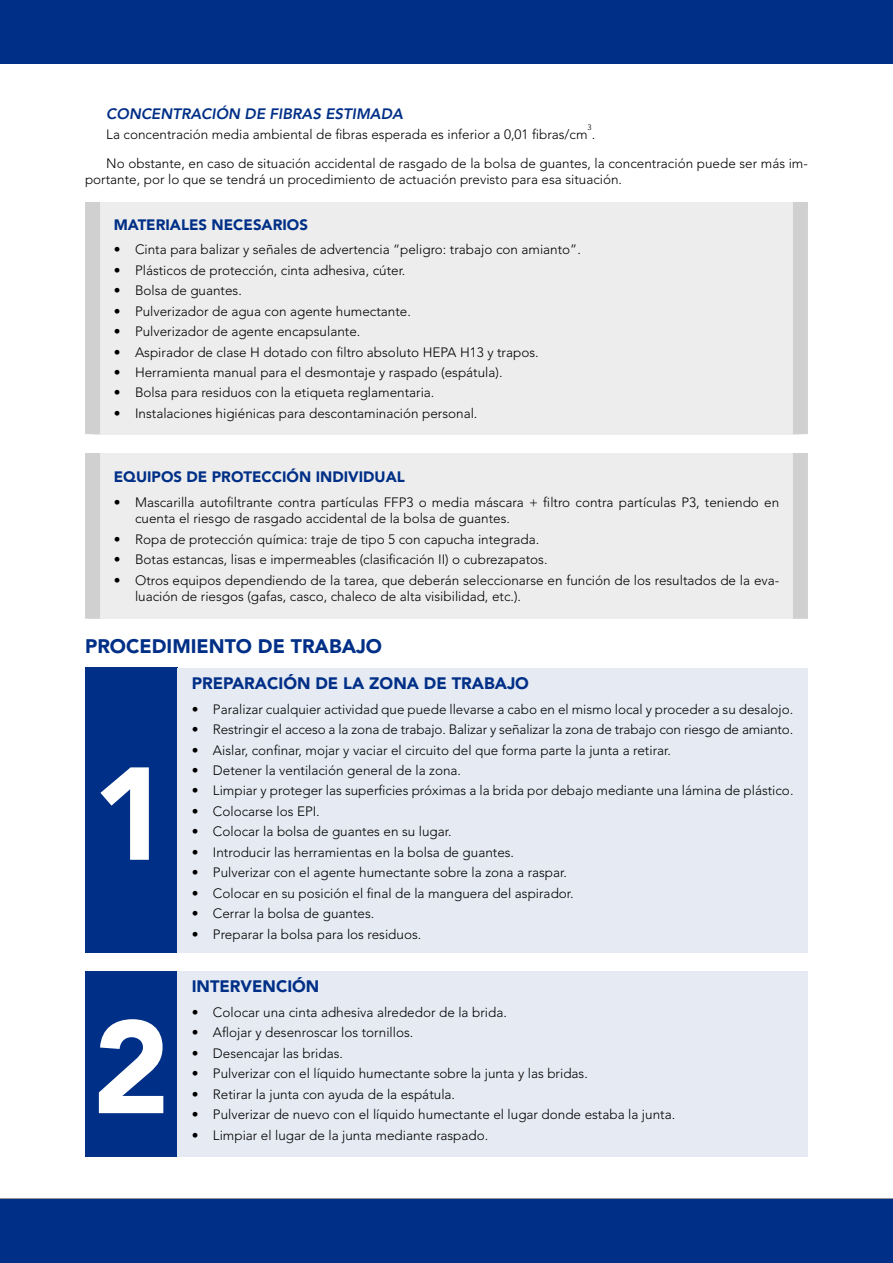
<style>
.page{position:relative;width:893px;height:1263px;background:#fff}
.page>*{position:absolute;margin:0;border:0;box-sizing:border-box;transform-origin:0 0}
.t1{font:900 130.5px "Avenir LT Std";color:#fff}
.t2{font:900 19.5px "Avenir LT Std";color:#002f87}
.t3{font:900 16.5px "Avenir LT Std";color:#002f87}
.t4{font:900 15px "Avenir LT Std";color:#002f87}
.t5{font:italic 800 15px "Avenir LT Std";color:#002f87}
.t6{font:300 13.5px/20.4px "Avenir LT Std";color:#000}
.t7{font:300 7.8px "Avenir LT Std";color:#000}
</style>
<div class="page">
<div style="left:0;top:1199px;width:893px;height:64px;background:#002f87"></div>
<div style="left:0;top:0;width:893px;height:63px;background:#002f87"></div>
<div style="left:85px;top:668px;width:92px;height:285px;background:#002f87"></div>
<div style="left:177px;top:668px;width:631px;height:29px;background:#e6eaf3"></div>
<div style="left:177px;top:697px;width:631px;height:256px;background:#e6eaf3"></div>
<div style="left:93px;top:202px;width:707px;height:232px;background:#ededed"></div>
<div style="left:85px;top:202px;width:15px;height:232px;background:#d0d0d0"></div>
<div style="left:793px;top:202px;width:15px;height:232px;background:#d0d0d0"></div>
<div style="left:93px;top:453px;width:707px;height:166px;background:#ededed"></div>
<div style="left:85px;top:453px;width:15px;height:166px;background:#d0d0d0"></div>
<div style="left:793px;top:453px;width:15px;height:166px;background:#d0d0d0"></div>
<div style="left:85px;top:971px;width:92px;height:186px;background:#002f87"></div>
<div style="left:177px;top:971px;width:631px;height:30px;background:#e6eaf3"></div>
<div style="left:177px;top:1001px;width:631px;height:156px;background:#e6eaf3"></div>
<p class="t5" style="left:106px;top:105px;width:298px">CONCENTRACIÓN DE FIBRAS ESTIMADA</p>
<p class="t6" style="left:106px;top:124px;width:490px">La concentración media ambiental de fibras esperada es inferior a 0,01 fibras/cm .</p>
<p class="t7" style="left:588px;top:123px;width:6px">3</p>
<p class="t6" style="left:85px;top:155px;width:724px;line-height:16.2px;text-indent:21px">No obstante, en caso de situación accidental de rasgado de la bolsa de guantes, la concentración puede ser más im&shy;portante, por lo que se tendrá un procedimiento de actuación previsto para esa situación.</p>
<p class="t4" style="left:114px;top:215px;width:196px">MATERIALES NECESARIOS</p>
<p class="t6" style="left:114px;top:239px;width:468px">• Cinta para balizar y señales de advertencia “peligro: trabajo con amianto”.</p>
<p class="t6" style="left:114px;top:260px;width:293px">• Plásticos de protección, cinta adhesiva, cúter.</p>
<p class="t6" style="left:114px;top:280px;width:130px">• Bolsa de guantes.</p>
<p class="t6" style="left:114px;top:301px;width:299px">• Pulverizador de agua con agente humectante.</p>
<p class="t6" style="left:114px;top:321px;width:248px">• Pulverizador de agente encapsulante.</p>
<p class="t6" style="left:114px;top:342px;width:426px">• Aspirador de clase H dotado con filtro absoluto HEPA H13 y trapos.</p>
<p class="t6" style="left:114px;top:362px;width:390px">• Herramienta manual para el desmontaje y raspado (espátula).</p>
<p class="t6" style="left:114px;top:383px;width:322px">• Bolsa para residuos con la etiqueta reglamentaria.</p>
<p class="t6" style="left:114px;top:403px;width:365px">• Instalaciones higiénicas para descontaminación personal.</p>
<p class="t4" style="left:114px;top:468px;width:293px">EQUIPOS DE PROTECCIÓN INDIVIDUAL</p>
<p class="t6" style="left:135px;top:494px;width:646px;line-height:16.2px;text-indent:-21px">• Mascarilla autofiltrante contra partículas FFP3 o media máscara + filtro contra partículas P3, teniendo en cuenta el riesgo de rasgado accidental de la bolsa de guantes.</p>
<p class="t6" style="left:114px;top:529px;width:427px">• Ropa de protección química: traje de tipo 5 con capucha integrada.</p>
<p class="t6" style="left:114px;top:549px;width:435px">• Botas estancas, lisas e impermeables (clasificación II) o cubrezapatos.</p>
<p class="t6" style="left:135px;top:572px;width:646px;line-height:16.2px;text-indent:-21px">• Otros equipos dependiendo de la tarea, que deberán seleccionarse en función de los resultados de la eva&shy;luación de riesgos (gafas, casco, chaleco de alta visibilidad, etc.).</p>
<p class="t2" style="left:85px;top:634px;width:299px">PROCEDIMIENTO DE TRABAJO</p>
<p class="t3" style="left:192px;top:673px;width:339px">PREPARACIÓN DE LA ZONA DE TRABAJO</p>
<p class="t6" style="left:192px;top:699px;width:8px">•</p>
<p class="t6" style="left:213px;top:699px;width:582px">Paralizar cualquier actividad que puede llevarse a cabo en el mismo local y proceder a su desalojo.</p>
<p class="t6" style="left:192px;top:719px;width:8px">•</p>
<p class="t6" style="left:213px;top:719px;width:582px">Restringir el acceso a la zona de trabajo. Balizar y señalizar la zona de trabajo con riesgo de amianto.</p>
<p class="t6" style="left:192px;top:740px;width:8px">•</p>
<p class="t6" style="left:213px;top:740px;width:459px">Aislar, confinar, mojar y vaciar el circuito del que forma parte la junta a retirar.</p>
<p class="t1" style="left:92px;top:735px;width:79px">1</p>
<p class="t6" style="left:192px;top:760px;width:8px;text-align:justify">• • • • •</p>
<p class="t6" style="left:213px;top:760px;width:582px">Detener la ventilación general de la zona.<br>Limpiar y proteger las superficies próximas a la brida por debajo mediante una lámina de plástico.<br>Colocarse los EPI.<br>Colocar la bolsa de guantes en su lugar.<br>Introducir las herramientas en la bolsa de guantes.</p>
<p class="t6" style="left:192px;top:862px;width:8px">•</p>
<p class="t6" style="left:213px;top:862px;width:355px">Pulverizar con el agente humectante sobre la zona a raspar.</p>
<p class="t6" style="left:192px;top:883px;width:8px">•</p>
<p class="t6" style="left:213px;top:883px;width:362px">Colocar en su posición el final de la manguera del aspirador.</p>
<p class="t6" style="left:192px;top:903px;width:8px">•</p>
<p class="t6" style="left:213px;top:903px;width:163px">Cerrar la bolsa de guantes.</p>
<p class="t6" style="left:192px;top:924px;width:8px">•</p>
<p class="t6" style="left:213px;top:924px;width:210px">Preparar la bolsa para los residuos.</p>
<p class="t3" style="left:192px;top:976px;width:129px">INTERVENCIÓN</p>
<p class="t1" style="left:92px;top:989px;width:79px">2</p>
<p class="t6" style="left:192px;top:1002px;width:8px;text-align:justify">• • • • • •</p>
<p class="t6" style="left:213px;top:1002px;width:464px">Colocar una cinta adhesiva alrededor de la brida.<br>Aflojar y desenroscar los tornillos.<br>Desencajar las bridas.<br>Pulverizar con el líquido humectante sobre la junta y las bridas.<br>Retirar la junta con ayuda de la espátula.<br>Pulverizar de nuevo con el líquido humectante el lugar donde estaba la junta.</p>
<p class="t6" style="left:192px;top:1125px;width:8px">•</p>
<p class="t6" style="left:213px;top:1125px;width:277px">Limpiar el lugar de la junta mediante raspado.</p>
</div>
